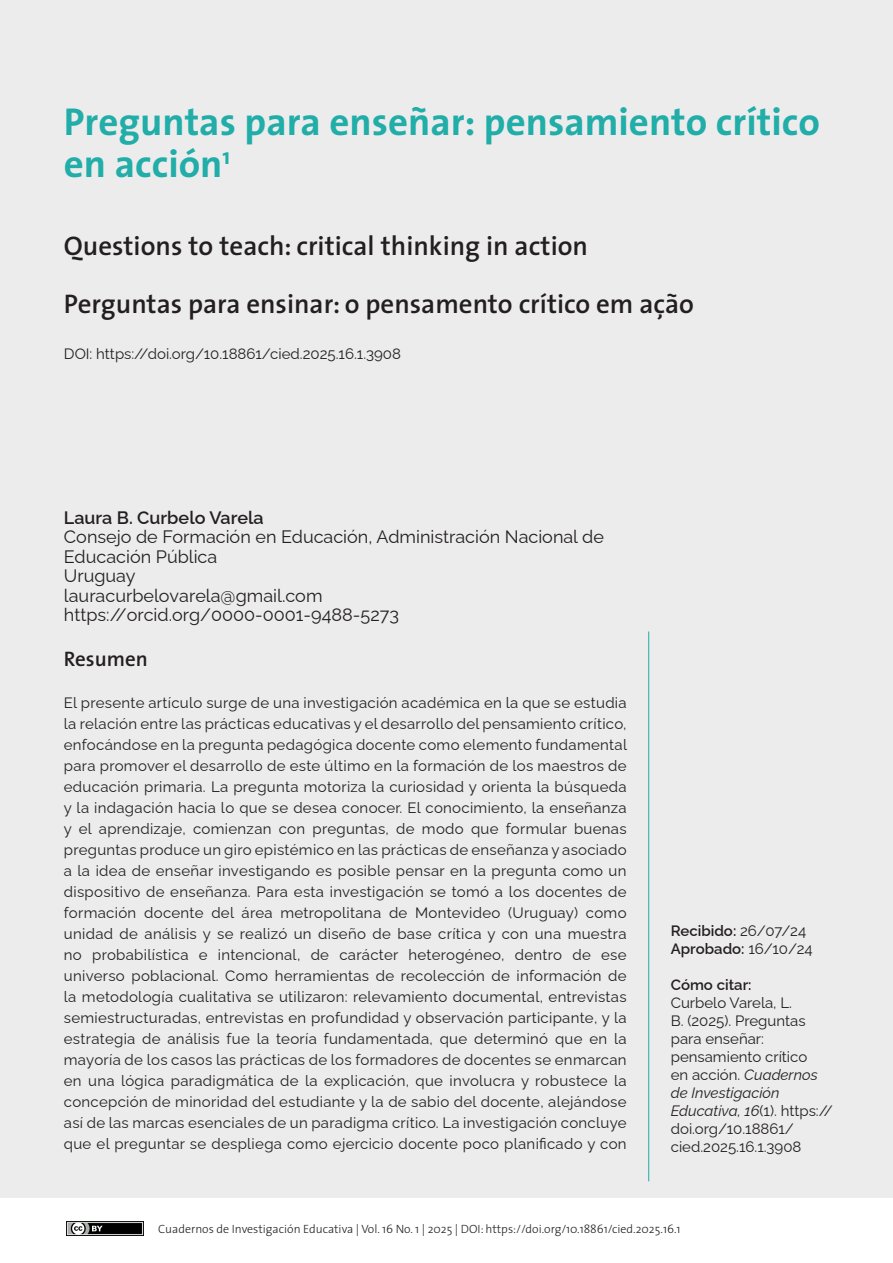
<style>
.page{position:relative;width:893px;height:1263px;background:#fff}
.page>*{position:absolute;margin:0;border:0;box-sizing:border-box;transform-origin:0 0}
.Portada_art_-_resumen{font:700 39px/42px "The Sans";color:#21ada8}
.Portada_art_-_resumen-2{font:600 27px/57.9px "The Sans";color:#231f20}
.Portada_art_-_resumen-3{font:600 21px "The Sans";color:#231f20}
.Portada_art_-_resumen-4{font:18px/19.5px "Raleway";color:#231f20}
.Resumen_idioma_2_y_3{font:15px/21px "Raleway";color:#231f20}
.Portada_art_-_resumen-5{font:15px "Raleway";color:#231f20}
.Resumen_idioma_2_y_3-2{font:600 15px "Raleway";color:#231f20}
.t1{font:300 12px "The Sans";color:#231f20}
.s1{font-weight:600}
.s2{font-weight:400}
.s3{font-style:italic}
</style>
<div class="page">
<div style="left:0;top:0;width:893px;height:1198px;background:#ececed"></div>
<img style="left:66px;top:1221px;width:77px;height:14px">
<hr style="left:648px;top:631px;width:1px;height:550px;background:#21ada8">
<p class="Portada_art_-_resumen" style="left:64px;top:100px;width:757px">Preguntas para enseñar: pensamiento crítico en acción<sup>1</sup></p>
<p class="Portada_art_-_resumen-2" style="left:64px;top:216px;width:632px">Questions to teach: critical thinking in action<br>Perguntas para ensinar: o pensamento crítico em ação</p>
<p class="Portada_art_-_resumen-5" style="left:64px;top:342px;width:339px">DOI: https://doi.org/10.18861/cied.2025.16.1.3908</p>
<p class="Portada_art_-_resumen-4" style="left:64px;top:505px;width:542px"><span class="s1">Laura B. Curbelo Varela<br></span>Consejo de Formación en Educación, Administración Nacional de<br>Educación Pública<br>Uruguay<br>lauracurbelovarela@gmail.com https://orcid.org/0000-0001-9488-5273</p>
<p class="Portada_art_-_resumen-3" style="left:64px;top:641px;width:86px">Resumen</p>
<p class="Resumen_idioma_2_y_3" style="left:64px;top:691px;width:565px;text-align:justify">El presente artículo surge de una investigación académica en la que se estudia la relación entre las prácticas educativas y el desarrollo del pensamiento crítico, enfocándose en la pregunta pedagógica docente como elemento fundamental para promover el desarrollo de este último en la formación de los maestros de educación primaria. La pregunta motoriza la curiosidad y orienta la búsqueda y la indagación hacia lo que se desea conocer. El conocimiento, la enseñanza y el aprendizaje, comienzan con preguntas, de modo que formular buenas preguntas produce un giro epistémico en las prácticas de enseñanza y asociado a la idea de enseñar investigando es posible pensar en la pregunta como un dispositivo de enseñanza. Para esta investigación se tomó a los docentes de formación docente del área metropolitana de Montevideo (Uruguay) como unidad de análisis y se realizó un diseño de base crítica y con una muestra no probabilística e intencional, de carácter heterogéneo, dentro de ese universo poblacional. Como herramientas de recolección de información de la metodología cualitativa se utilizaron: relevamiento documental, entrevistas semiestructuradas, entrevistas en profundidad y observación participante, y la estrategia de análisis fue la teoría fundamentada, que determinó que en la mayoría de los casos las prácticas de los formadores de docentes se enmarcan en una lógica paradigmática de la explicación, que involucra y robustece la concepción de minoridad del estudiante y la de sabio del docente, alejándose así de las marcas esenciales de un paradigma crítico. La investigación concluye que el preguntar se despliega como ejercicio docente poco planificado y con</p>
<p class="Resumen_idioma_2_y_3-2" style="left:671px;top:919px;width:137px">Recibido: <span class="s2">26/07/24</span></p>
<p class="Resumen_idioma_2_y_3-2" style="left:671px;top:937px;width:143px">Aprobado: <span class="s2">16/10/24</span></p>
<p class="Resumen_idioma_2_y_3-2" style="left:671px;top:973px;width:82px">Cómo citar:</p>
<p class="Resumen_idioma_2_y_3" style="left:671px;top:992px;width:164px;line-height:18px">Curbelo Varela, L.<br>B. (2025). Preguntas para enseñar: pensamiento crítico<br>en acción. <span class="s3">Cuadernos de Investigación<br>Educativa, 16</span>(1). https:// doi.org/10.18861/ cied.2025.16.1.3908</p>
<p class="t1" style="left:158px;top:1218px;width:524px">Cuadernos de Investigación Educativa | Vol. 16 No. 1 | 2025 | DOI: https://doi.org/10.18861/cied.2025.16.1</p>
</div>
